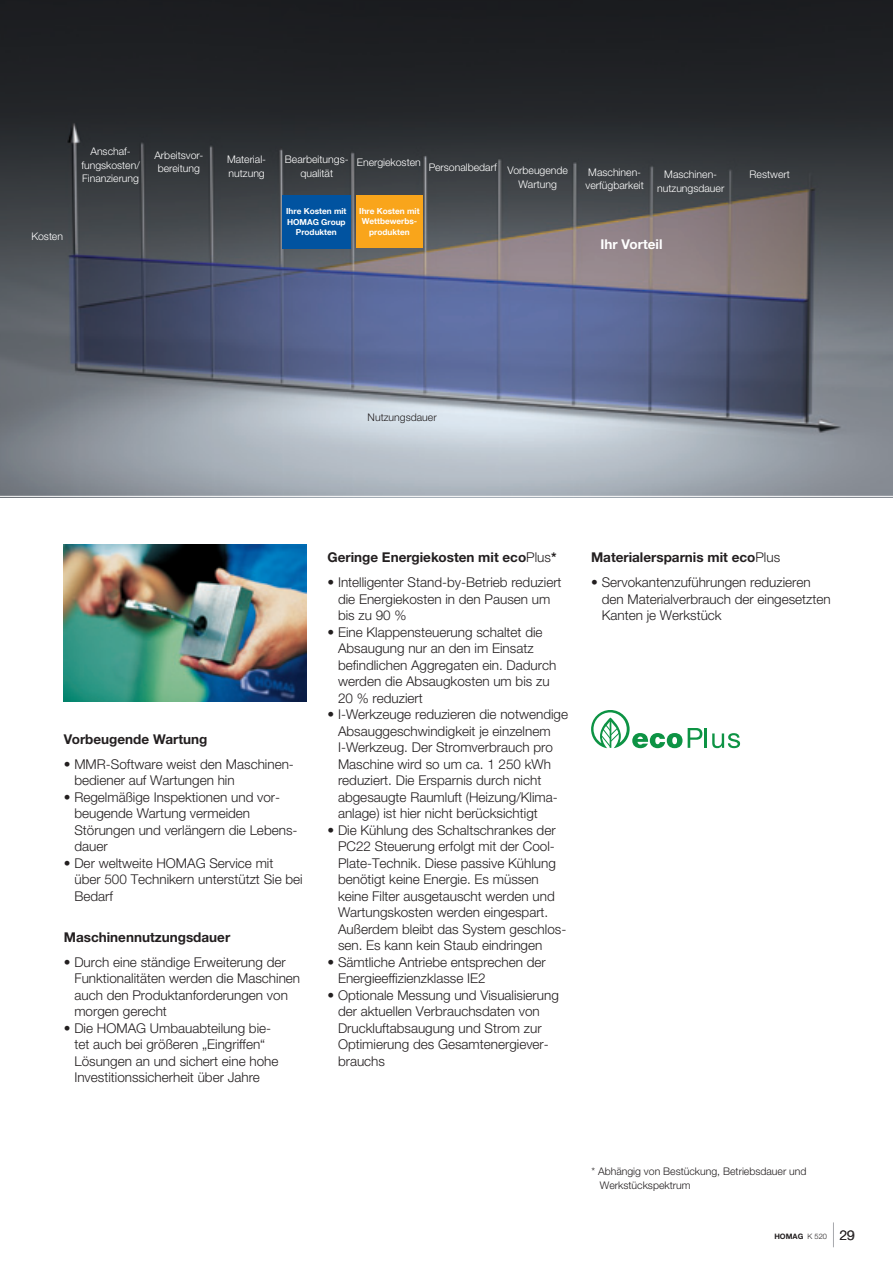
<style>
.page{position:relative;width:893px;height:1263px;background:#fff}
.page>*{position:absolute;margin:0;border:0;box-sizing:border-box;transform-origin:0 0}
.Copy_Aufzaehlungen{font:300 13.5px/16.5px "Helvetica Neue LTW1 G";color:#231f20}
.Copy_Head{font:700 13.5px "Helvetica Neue LTW1 G";color:#231f20}
.Copy_Head_mit_Abstan{font:700 13.5px "Helvetica Neue LTW1 G";color:#231f20}
.Copy_Head-2{font:700 13.5px "Helvetica Neue LTW1 G";color:#fff}
.Bildunterschrift_Cop{font:300 10.5px/13.5px "Helvetica Neue LTW1 G";color:#fff;text-align:center}
.Sternchentext{font:300 10.5px/13.5px "Helvetica Neue LTW1 G";color:#231f20}
.Bildunterschrift_Cop-2{font:300 10.5px "Helvetica Neue LTW1 G";color:#231f20}
.Bildunterschrift_Hea{font:700 8.25px/10.5px "Helvetica Neue LT Com";color:#fff;text-align:center}
.t1{font:700 7.5px "Helvetica Neue LTW1 G";color:#231f20}
.s1{font-weight:300}
.s2{font-weight:300;font-size:13.5px}
</style>
<div class="page">
<svg style="left:833px;top:1222px;width:1px;height:25px"></svg>
<img style="left:64px;top:545px;width:242px;height:157px">
<svg style="left:591px;top:710px;width:91px;height:38px"></svg>
<svg style="left:688px;top:728px;width:14px;height:20px"></svg>
<hr style="left:705px;top:728px;width:2px;height:20px;background:#0d9344">
<svg style="left:712px;top:733px;width:28px;height:15px"></svg>
<img style="left:0;top:0;width:893px;height:496px">
<div style="left:356px;top:195px;width:67px;height:52px;background:#f9a51b"></div>
<div style="left:282px;top:195px;width:69px;height:54px;background:#0153a0"></div>
<p class="Bildunterschrift_Cop" style="left:31px;top:229px;width:33px">Kosten</p>
<p class="Bildunterschrift_Cop" style="left:81px;top:145px;width:60px">Anschaf&shy;fungskosten/<br>Finanzierung</p>
<p class="Bildunterschrift_Cop" style="left:227px;top:153px;width:41px;text-align:left">Material&shy;nutzung</p>
<p class="Bildunterschrift_Cop" style="left:357px;top:156px;width:65px">Energiekosten</p>
<p class="Bildunterschrift_Cop" style="left:429px;top:161px;width:69px">Personalbedarf</p>
<p class="Bildunterschrift_Cop" style="left:508px;top:164px;width:62px">Vorbeugende<br>Wartung</p>
<p class="Bildunterschrift_Cop" style="left:586px;top:165px;width:60px;text-align:left">Maschinen&shy;verfügbarkeit</p>
<p class="Bildunterschrift_Cop" style="left:657px;top:168px;width:69px">Maschinen&shy;nutzungsdauer</p>
<p class="Bildunterschrift_Cop" style="left:750px;top:168px;width:42px">Restwert</p>
<p class="Bildunterschrift_Hea" style="left:359px;top:205px;width:62px">Ihre Kosten mit<br>Wettbewerbs&shy;produkten</p>
<p class="Bildunterschrift_Cop" style="left:154px;top:148px;width:51px">Arbeitsvor&shy;bereitung</p>
<p class="Bildunterschrift_Cop" style="left:285px;top:153px;width:65px">Bearbeitungs&shy;qualität</p>
<p class="Bildunterschrift_Hea" style="left:286px;top:206px;width:62px">Ihre Kosten mit<br>HOMAG Group<br>Produkten</p>
<p class="Copy_Head-2" style="left:601px;top:236px;width:63px">Ihr Vorteil</p>
<p class="Bildunterschrift_Cop-2" style="left:368px;top:411px;width:71px">Nutzungsdauer</p>
<p class="Copy_Head" style="left:64px;top:731px;width:145px">Vorbeugende Wartung</p>
<p class="Copy_Aufzaehlungen" style="left:74px;top:755px;width:219px;text-indent:-11px">• MMR-Software weist den Maschinen&shy;bediener auf Wartungen hin</p>
<p class="Copy_Aufzaehlungen" style="left:74px;top:788px;width:223px;text-indent:-11px">• Regelmäßige Inspektionen und vor-- beugende Wartung vermeiden<br>Störungen und verlängern die Lebens&shy;dauer</p>
<p class="Copy_Aufzaehlungen" style="left:74px;top:854px;width:230px;text-indent:-11px">• Der weltweite HOMAG Service mit über 500 Technikern unterstützt Sie bei<br>Bedarf</p>
<p class="Copy_Head_mit_Abstan" style="left:64px;top:929px;width:168px">Maschinennutzungsdauer</p>
<p class="Copy_Aufzaehlungen" style="left:74px;top:953px;width:227px;text-indent:-11px">• Durch eine ständige Erweiterung der<br>Funktionalitäten werden die Maschinen auch den Produktanforderungen von morgen gerecht</p>
<p class="Copy_Aufzaehlungen" style="left:74px;top:1019px;width:206px;text-indent:-11px">• Die HOMAG Umbauabteilung bie&shy;tet auch bei größeren „Eingriffen“ Lösungen an und sichert eine hohe Investitionssicherheit über Jahre</p>
<p class="Copy_Head" style="left:327px;top:549px;width:231px">Geringe Energiekosten mit eco<span class="s1">Plus</span>*</p>
<p class="Copy_Aufzaehlungen" style="left:338px;top:574px;width:225px;text-indent:-11px">• Intelligenter Stand-by-Betrieb reduziert die Energiekosten in den Pausen um bis zu 90 %</p>
<p class="Copy_Aufzaehlungen" style="left:338px;top:623px;width:220px;text-indent:-11px">• Eine Klappensteuerung schaltet die<br>Absaugung nur an den im Einsatz befindlichen Aggregaten ein. Dadurch werden die Absaugkosten um bis zu<br>20 % reduziert</p>
<p class="Copy_Aufzaehlungen" style="left:338px;top:706px;width:232px;text-indent:-11px">• I-Werkzeuge reduzieren die notwendige Absauggeschwindigkeit je einzelnem I-Werkzeug. Der Stromverbrauch pro Maschine wird so um ca. 1 250 kWh reduziert. Die Ersparnis durch nicht abgesaugte Raumluft (Heizung/Klima&shy;anlage) ist hier nicht berücksichtigt</p>
<p class="Copy_Aufzaehlungen" style="left:338px;top:821px;width:230px;text-indent:-11px">• Die Kühlung des Schaltschrankes der PC22 Steuerung erfolgt mit der Cool-Plate-Technik. Diese passive Kühlung benötigt keine Energie. Es müssen keine Filter ausgetauscht werden und Wartungskosten werden eingespart.<br>Außerdem bleibt das System geschlos&shy;sen. Es kann kein Staub eindringen</p>
<p class="Copy_Aufzaehlungen" style="left:338px;top:953px;width:209px;text-indent:-11px">• Sämtliche Antriebe entsprechen der<br>Energieeffizienzklasse IE2</p>
<p class="Copy_Aufzaehlungen" style="left:338px;top:986px;width:222px;text-indent:-11px">• Optionale Messung und Visualisierung der aktuellen Verbrauchsdaten von<br>Druckluftabsaugung und Strom zur<br>Optimierung des Gesamtenergiever&shy;brauchs</p>
<p class="Copy_Head" style="left:591px;top:549px;width:191px">Materialersparnis mit eco<span class="s1">Plus</span></p>
<p class="Copy_Aufzaehlungen" style="left:602px;top:574px;width:231px;text-indent:-11px">• Servokantenzuführungen reduzieren den Materialverbrauch der eingesetzten<br>Kanten je Werkstück</p>
<p class="Sternchentext" style="left:600px;top:1165px;width:208px;text-indent:-9px">* Abhängig von Bestückung, Betriebsdauer und<br>Werkstückspektrum</p>
<p class="t1" style="left:774px;top:1231px;width:82px">HOMAG <span class="s1">K 520</span> <span class="s2">29</span></p>
</div>
